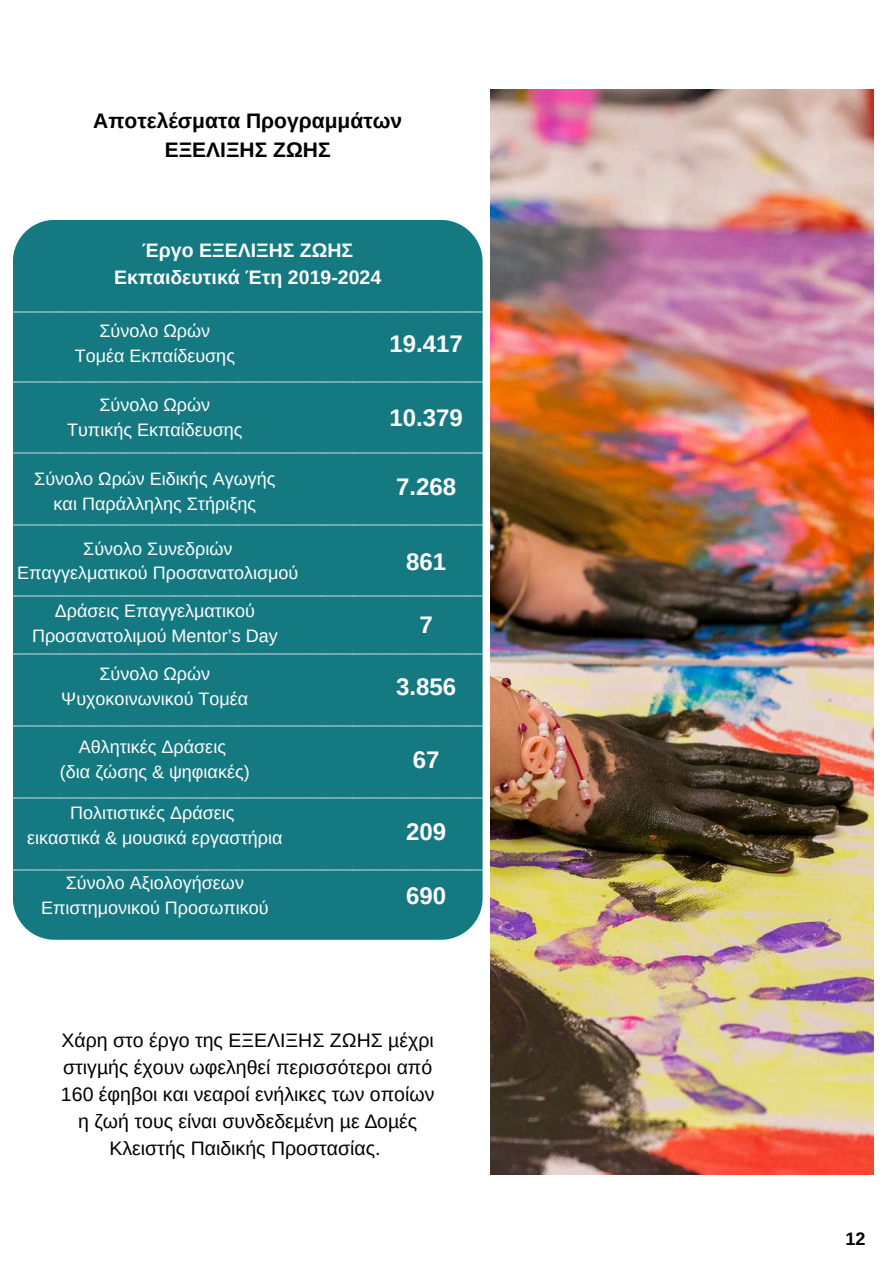
<style>
.page{position:relative;width:894px;height:1264px;background:#fff}
.page>*{position:absolute;margin:0;border:0;box-sizing:border-box;transform-origin:0 0}
.t1{font:35.25px/70.9px "Noto Serif Display";color:#fefefe;text-align:justify}
.t2{font:700 24px "Arimo";color:#fefefe}
.t3{font:700 21px/29.2px "Arimo";color:#000;text-align:center}
.t4{font:19.5px/27px "Arimo";color:#000;text-align:center}
.t5{font:700 19.5px/27px "Arimo";color:#fefefe;text-align:center}
.t6{font:18px/24.8px "Arimo";color:#fefefe;text-align:center}
.t7{font:700 18px "Arimo";color:#000}
</style>
<div class="page">
<img style="left:490px;top:89px;width:383px;height:1085px">
<div style="left:13px;top:220px;width:469px;height:719px;background:#157981"></div>
<p class="t3" style="left:93px;top:106px;width:310px">Αποτελέσματα Προγραμμάτων<br>ΕΞΕΛΙΞΗΣ ΖΩΗΣ</p>
<p class="t5" style="left:114px;top:237px;width:268px">Έργο ΕΞΕΛΙΞΗΣ ΖΩΗΣ<br>Εκπαιδευτικά Έτη 2019-2024</p>
<h1 class="t1" style="left:13px;top:259px;width:471px">_____________________________ _____________________________ _____________________________ _____________________________ _____________________________</h1>
<p class="t6" style="left:75px;top:318px;width:162px">Σύνολο Ωρών<br>Τομέα Εκπαίδευσης</p>
<h2 class="t2" style="left:389px;top:330px;width:75px">19.417</h2>
<p class="t6" style="left:67px;top:392px;width:177px">Σύνολο Ωρών<br>Τυπικής Εκπαίδευσης</p>
<h2 class="t2" style="left:389px;top:404px;width:75px">10.379</h2>
<p class="t6" style="left:34px;top:466px;width:242px">Σύνολο Ωρών Ειδικής Αγωγής και Παράλληλης Στήριξης</p>
<h2 class="t2" style="left:396px;top:473px;width:62px">7.268</h2>
<p class="t6" style="left:17px;top:536px;width:283px">Σύνολο Συνεδριών<br>Επαγγελματικού Προσανατολισμού</p>
<h2 class="t2" style="left:406px;top:548px;width:42px">861</h2>
<h2 class="t2" style="left:419px;top:610px;width:15px">7</h2>
<p class="t6" style="left:32px;top:598px;width:247px">Δράσεις Επαγγελματικού<br>Προσανατολιμού Mentor’s Day</p>
<p class="t6" style="left:61px;top:661px;width:188px">Σύνολο Ωρών<br>Ψυχοκοινωνικού Τομέα</p>
<p class="t6" style="left:60px;top:734px;width:191px">Αθλητικές Δράσεις<br>(δια ζώσης &amp; ψηφιακές)</p>
<p class="t6" style="left:27px;top:800px;width:257px">Πολιτιστικές Δράσεις<br>εικαστικά &amp; μουσικά εργαστήρια</p>
<p class="t6" style="left:41px;top:870px;width:229px">Σύνολο Αξιολογήσεων<br>Επιστημονικού Προσωπικού</p>
<h1 class="t1" style="left:13px;top:600px;width:471px;line-height:71.7px">_____________________________ _____________________________ _____________________________ _____________________________</h1>
<h2 class="t2" style="left:396px;top:673px;width:62px">3.856</h2>
<h2 class="t2" style="left:413px;top:746px;width:28px">67</h2>
<h2 class="t2" style="left:406px;top:818px;width:42px">209</h2>
<h2 class="t2" style="left:406px;top:882px;width:42px">690</h2>
<p class="t4" style="left:61px;top:1026px;width:375px">Χάρη στο έργο της ΕΞΕΛΙΞΗΣ ΖΩΗΣ µέχρι στιγµής έχουν ωφεληθεί περισσότεροι από 160 έφηβοι και νεαροί ενήλικες των οποίων η ζωή τους είναι συνδεδεµένη µε ∆οµές Κλειστής Παιδικής Προστασίας.</p>
<p class="t7" style="left:845px;top:1228px;width:22px">12</p>
</div>
